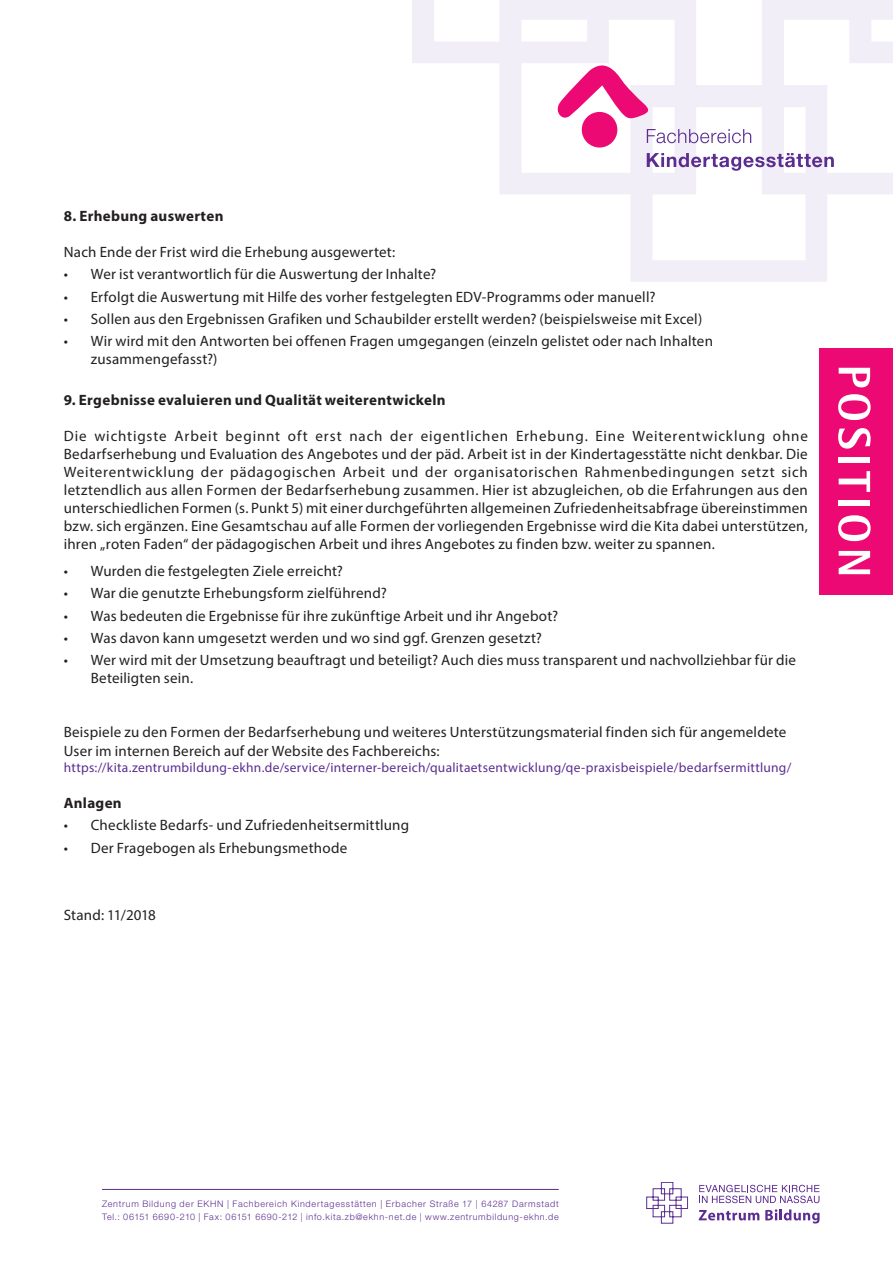
<style>
.page{position:relative;width:893px;height:1263px;background:#fff}
.page>*{position:absolute;margin:0;border:0;box-sizing:border-box;transform-origin:0 0}
.t1{font:15px/18px "Myriad Pro";letter-spacing:.015em;color:#231f20}
.t2{font:700 15px "Myriad Pro";letter-spacing:.02em;color:#231f20}
.t3{font:13.5px "Myriad Pro";letter-spacing:.02em;color:#5c2d91}
.t4{font:300 9px "Helvetica Neue LT Pro";letter-spacing:.08em;color:#5c2d91}
</style>
<div class="page">
<hr style="left:102px;top:1189px;width:457px;height:1px;background:#5c2d91">
<div style="left:820px;top:348px;width:73px;height:246px;background:#ed0973"></div>
<svg style="left:839px;top:368px;width:31px;height:19px"></svg>
<svg style="left:838px;top:394px;width:33px;height:26px"></svg>
<svg style="left:838px;top:428px;width:33px;height:21px"></svg>
<div style="left:839px;top:457px;width:31px;height:6px;background:#fff"></div>
<svg style="left:839px;top:471px;width:31px;height:21px"></svg>
<div style="left:839px;top:500px;width:31px;height:5px;background:#fff"></div>
<svg style="left:838px;top:515px;width:33px;height:26px"></svg>
<svg style="left:839px;top:551px;width:31px;height:23px"></svg>
<svg style="left:646px;top:1182px;width:42px;height:41px"></svg>
<svg style="left:699px;top:1210px;width:60px;height:10px"></svg>
<svg style="left:765px;top:1209px;width:55px;height:14px"></svg>
<svg style="left:699px;top:1185px;width:120px;height:18px"></svg>
<svg style="left:412px;top:0;width:481px;height:282px"></svg>
<div style="left:582px;top:112px;width:35px;height:36px;background:#ed0973;border-radius:50%"></div>
<p class="t2" style="left:64px;top:206px;width:161px">8. Erhebung auswerten</p>
<p class="t1" style="left:64px;top:243px;width:333px">Nach Ende der Frist wird die Erhebung ausgewertet:</p>
<p class="t1" style="left:64px;top:265px;width:374px">• Wer ist verantwortlich für die Auswertung der Inhalte?</p>
<p class="t1" style="left:64px;top:287px;width:593px">• Erfolgt die Auswertung mit Hilfe des vorher festgelegten EDV-Programms oder manuell?</p>
<p class="t1" style="left:64px;top:310px;width:640px">• Sollen aus den Ergebnissen Grafiken und Schaubilder erstellt werden? (beispielsweise mit Excel)</p>
<p class="t1" style="left:91px;top:332px;width:624px;text-indent:-27px">• Wir wird mit den Antworten bei offenen Fragen umgegangen (einzeln gelistet oder nach Inhalten zusammengefasst?)</p>
<p class="t2" style="left:64px;top:390px;width:383px">9. Ergebnisse evaluieren und Qualität weiterentwickeln</p>
<p class="t1" style="left:64px;top:426px;width:746px;text-align:justify">Die wichtigste Arbeit beginnt oft erst nach der eigentlichen Erhebung. Eine Weiterentwicklung ohne Bedarfserhebung und Evaluation des Angebotes und der päd. Arbeit ist in der Kindertagesstätte nicht denkbar. Die Weiterentwicklung der pädagogischen Arbeit und der organisatorischen Rahmenbedingungen setzt sich letztendlich aus allen Formen der Bedarfserhebung zusammen. Hier ist abzugleichen, ob die Erfahrungen aus den unterschiedlichen Formen (s. Punkt 5) mit einer durchgeführten allgemeinen Zufriedenheitsabfrage übereinstimmen bzw. sich ergänzen. Eine Gesamtschau auf alle Formen der vorliegenden Ergebnisse wird die Kita dabei unterstützen, ihren „roten Faden“ der pädagogischen Arbeit und ihres Angebotes zu finden bzw. weiter zu spannen.</p>
<p class="t1" style="left:64px;top:562px;width:281px">• Wurden die festgelegten Ziele erreicht?</p>
<p class="t1" style="left:64px;top:584px;width:325px">• War die genutzte Erhebungsform zielführend?</p>
<p class="t1" style="left:64px;top:606px;width:496px">• Was bedeuten die Ergebnisse für ihre zukünftige Arbeit und ihr Angebot?</p>
<p class="t1" style="left:64px;top:628px;width:480px">• Was davon kann umgesetzt werden und wo sind ggf. Grenzen gesetzt?</p>
<p class="t1" style="left:91px;top:651px;width:707px;text-indent:-27px">• Wer wird mit der Umsetzung beauftragt und beteiligt? Auch dies muss transparent und nachvollziehbar für die<br>Beteiligten sein.</p>
<p class="t1" style="left:64px;top:723px;width:724px">Beispiele zu den Formen der Bedarfserhebung und weiteres Unterstützungsmaterial finden sich für angemeldete<br>User im internen Bereich auf der Website des Fachbereichs:</p>
<p class="t3" style="left:64px;top:759px;width:729px">https://kita.zentrumbildung-ekhn.de/service/interner-bereich/qualitaetsentwicklung/qe-praxisbeispiele/bedarfsermittlung/</p>
<p class="t2" style="left:64px;top:793px;width:59px">Anlagen</p>
<p class="t1" style="left:64px;top:816px;width:347px">• Checkliste Bedarfs- und Zufriedenheitsermittlung</p>
<p class="t1" style="left:64px;top:838px;width:285px">• Der Fragebogen als Erhebungsmethode</p>
<p class="t1" style="left:64px;top:905px;width:94px">Stand: 11/2018</p>
<p class="t4" style="left:102px;top:1198px;width:458px">Zentrum Bildung der EKHN | Fachbereich Kindertagesstätten | Erbacher Straße 17 | 64287 Darmstadt</p>
<p class="t4" style="left:102px;top:1212px;width:458px">Tel.: 06151 6690-210 | Fax: 06151 6690-212 | info.kita.zb@ekhn-net.de | www.zentrumbildung-ekhn.de</p>
</div>
